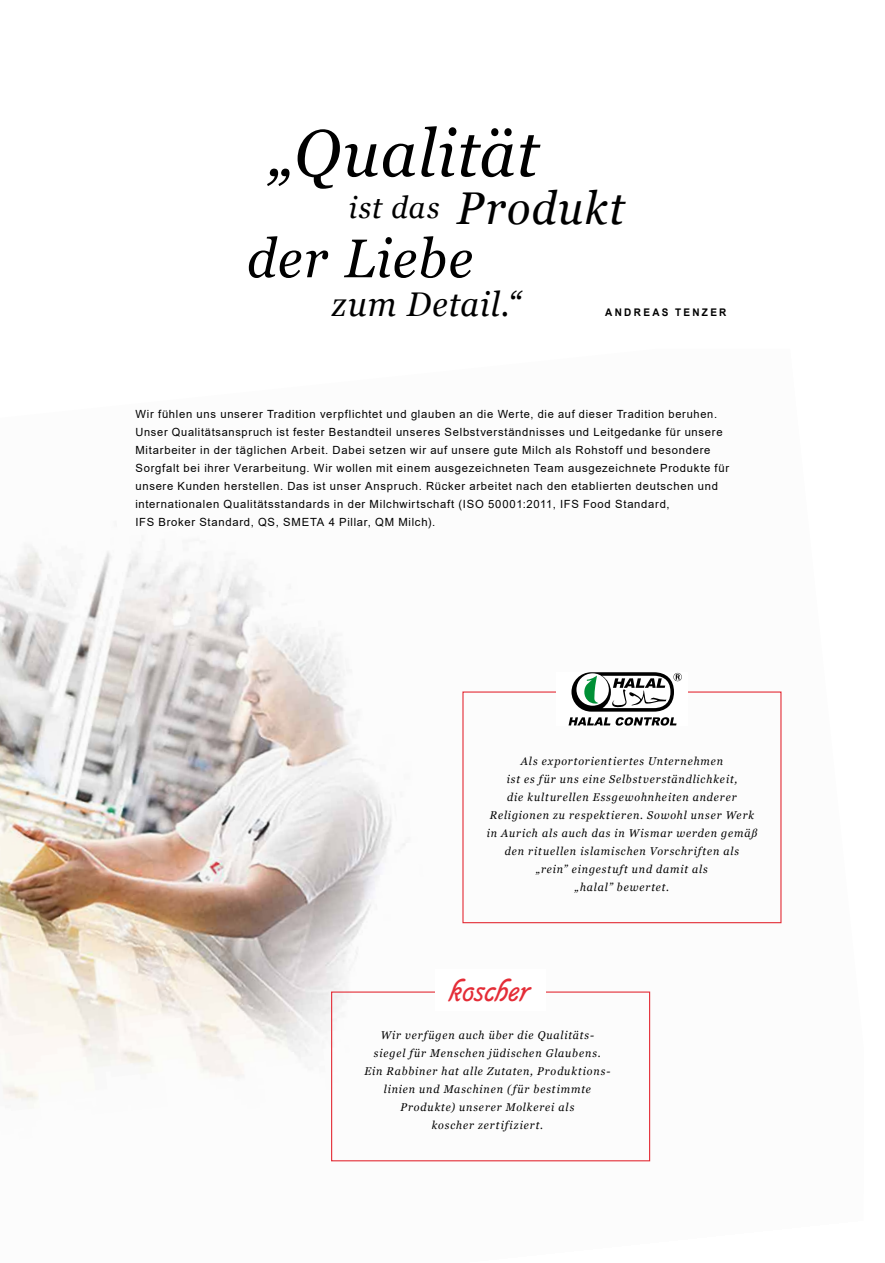
<style>
.page{position:relative;width:885px;height:1263px;background:#fff}
.page>*{position:absolute;margin:0;border:0;box-sizing:border-box;transform-origin:0 0}
.t1{font:italic 66.15px "Georgia";letter-spacing:.02em;color:#000;scale:.95 1}
.t2{font:italic 54.3px "Georgia";letter-spacing:.025em;color:#000;scale:.95 1}
.t3{font:italic 45.9px "Georgia";letter-spacing:.035em;color:#000;scale:.95 1}
.t4{font:40.5px "Script G760 Regular";color:#e42d37}
.t5{font:italic 34.2px "Georgia";letter-spacing:.03em;color:#000;scale:.95 1}
.t6{font:11.25px/18px "Arial";letter-spacing:.065em;color:#000}
.t7{font:italic 11.25px/18px "Georgia";letter-spacing:.08em;color:#000;text-align:center;scale:.95 1}
.t8{font:700 10.5px "Arial";letter-spacing:.23em;color:#000;scale:.95 1}
.s1{font-size:30.45px}
</style>
<div class="page">
<img style="left:0;top:546px;width:782px;height:616px">
<div style="left:462px;top:691px;width:319px;height:232px;border:1px solid #e42d37"></div>
<div style="left:331px;top:991px;width:319px;height:170px;border:1px solid #e42d37"></div>
<div style="left:435px;top:969px;width:111px;height:41px;background:#fff"></div>
<div style="left:556px;top:672px;width:131px;height:54px;background:#fff"></div>
<svg style="left:568px;top:672px;width:113px;height:54px"></svg>
<h1 class="t1" style="left:269px;top:126px;width:285px">„Qualität</h1>
<h3 class="t3" style="left:348px;top:189px;width:292px"><span class="s1">ist das</span> Produkt</h3>
<h2 class="t2" style="left:247px;top:236px;width:239px">der Liebe</h2>
<h3 class="t5" style="left:332px;top:290px;width:200px">zum Detail.“</h3>
<p class="t8" style="left:605px;top:308px;width:129px">ANDREAS TENZER</p>
<p class="t6" style="left:135px;top:406px;width:595px">Wir fühlen uns unserer Tradition verpflichtet und glauben an die Werte, die auf dieser Tradition beruhen.<br>Unser Qualitätsanspruch ist fester Bestandteil unseres Selbstverständnisses und Leitgedanke für unsere Mitarbeiter in der täglichen Arbeit. Dabei setzen wir auf unsere gute Milch als Rohstoff und besondere Sorgfalt bei ihrer Verarbeitung. Wir wollen mit einem ausgezeichneten Team ausgezeichnete Produkte für unsere Kunden herstellen. Das ist unser Anspruch. Rücker arbeitet nach den etablierten deutschen und internationalen Qualitätsstandards in der Milchwirtschaft (ISO 50001:2011, IFS Food Standard,<br>IFS Broker Standard, QS, SMETA 4 Pillar, QM Milch).</p>
<p class="t7" style="left:486px;top:753px;width:286px">Als exportorientiertes Unternehmen<br>ist es für uns eine Selbstverständlichkeit,<br>die kulturellen Essgewohnheiten anderer Religionen zu respektieren. Sowohl unser Werk in Aurich als auch das in Wismar werden gemäß den rituellen islamischen Vorschriften als<br>„rein” eingestuft und damit als<br>„halal” bewertet.</p>
<h3 class="t4" style="left:449px;top:964px;width:82px">koscher</h3>
<p class="t7" style="left:364px;top:1026px;width:260px">Wir verfügen auch über die Qualitäts&shy;siegel für Menschen jüdischen Glaubens.<br>Ein Rabbiner hat alle Zutaten, Produktions&shy;linien und Maschinen (für bestimmte Produkte) unserer Molkerei als<br>koscher zertifiziert.</p>
</div>
